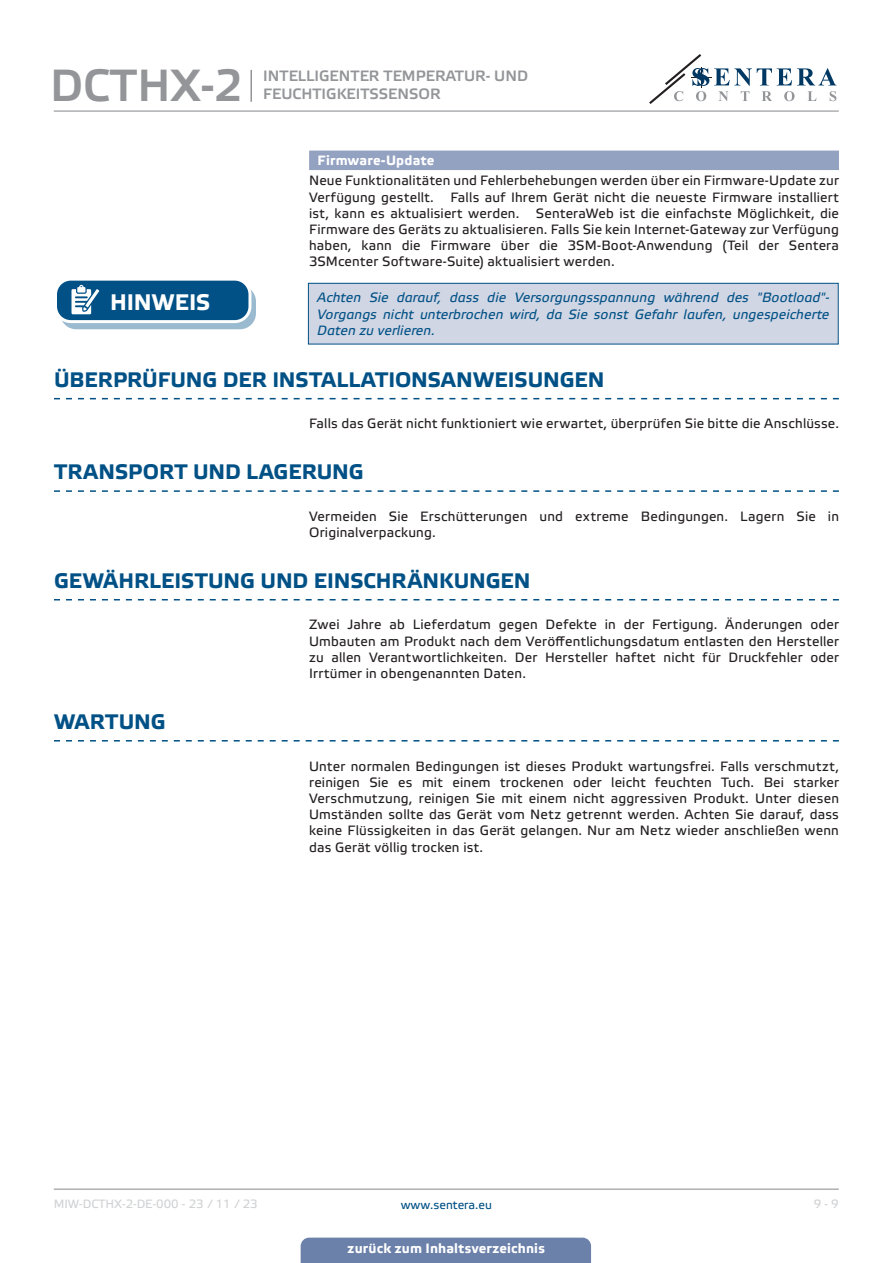
<style>
.page{position:relative;width:893px;height:1263px;background:#fff}
.page>*{position:absolute;margin:0;border:0;box-sizing:border-box;transform-origin:0 0}
.t1{font:45px "Etelka Medium Pro";color:#939598}
.t2{font:700 22.5px "Etelka Text Pro";color:#fff}
.t3{font:700 21px "Etelka Text Pro";letter-spacing:-.005em;color:#015186}
.t4{font:15px/18px "Etelka Medium Pro";color:#939598}
.body{font:13.5px/16.2px "Etelka Text Pro";letter-spacing:.015em;color:#231f20;text-align:justify}
.attention{font:italic 13.5px/16.2px "Etelka Text Pro";letter-spacing:.01em;color:#015186;text-align:justify}
.Number-roman{font:700 13.5px "Etelka Text Pro";letter-spacing:.015em;color:#fff}
.t5{font:12px "Etelka Text Pro";color:#d1d2d4}
.t6{font:12px "Etelka Text Pro";color:#015186}
</style>
<div class="page">
<hr style="left:54px;top:111px;width:785px;height:1px;background:#939598">
<hr style="left:54px;top:1188px;width:785px;height:2px;background:#939598">
<svg style="left:649px;top:54px;width:187px;height:50px"></svg>
<div style="left:301px;top:1237px;width:290px;height:26px;background:#6c81aa"></div>
<hr style="left:250px;top:70px;width:2px;height:32px;background:#939598">
<div style="left:309px;top:151px;width:530px;height:19px;background:#94a2c2"></div>
<svg style="left:54px;top:398px;width:785px;height:1px"></svg>
<div style="left:61px;top:286px;width:194px;height:43px;background:#9abacf;border-radius:15px"></div>
<div style="left:60px;top:285px;width:196px;height:44px;border:1px solid #015186;border-radius:15px"></div>
<div style="left:56px;top:279px;width:194px;height:43px;background:#015186;border-radius:15px"></div>
<div style="left:54px;top:278px;width:197px;height:45px;border:3px solid #fff;border-radius:15px"></div>
<svg style="left:71px;top:285px;width:34px;height:37px"></svg>
<div style="left:308px;top:283px;width:530px;height:61px;background:#d1d6e4"></div>
<div style="left:308px;top:283px;width:531px;height:61px;border:1px solid #015186"></div>
<svg style="left:54px;top:490px;width:785px;height:2px"></svg>
<svg style="left:54px;top:599px;width:785px;height:1px"></svg>
<svg style="left:54px;top:740px;width:785px;height:1px"></svg>
<h1 class="t1" style="left:50px;top:61px;width:194px">DCTHX-2</h1>
<p class="t4" style="left:263px;top:67px;width:266px">INTELLIGENTER TEMPERATUR- UND<br>FEUCHTIGKEITSSENSOR</p>
<p class="Number-roman" style="left:318px;top:152px;width:118px">Firmware-Update</p>
<p class="body" style="left:309px;top:173px;width:531px">Neue Funktionalitäten und Fehlerbehebungen werden über ein Firmware-Update zur Verfügung gestellt. Falls auf Ihrem Gerät nicht die neueste Firmware installiert ist, kann es aktualisiert werden. SenteraWeb ist die einfachste Möglichkeit, die Firmware des Geräts zu aktualisieren. Falls Sie kein Internet-Gateway zur Verfügung haben, kann die Firmware über die 3SM-Boot-Anwendung (Teil der Sentera 3SMcenter Software-Suite) aktualisiert werden.</p>
<p class="t2" style="left:110px;top:288px;width:102px">HINWEIS</p>
<p class="attention" style="left:317px;top:290px;width:514px">Achten Sie darauf, dass die Versorgungsspannung während des "Bootload"- Vorgangs nicht unterbrochen wird, da Sie sonst Gefahr laufen, ungespeicherte Daten zu verlieren.</p>
<p class="t3" style="left:54px;top:366px;width:552px">ÜBERPRÜFUNG DER INSTALLATIONSANWEISUNGEN</p>
<p class="body" style="left:309px;top:416px;width:531px">Falls das Gerät nicht funktioniert wie erwartet, überprüfen Sie bitte die Anschlüsse.</p>
<p class="t3" style="left:54px;top:459px;width:311px">TRANSPORT UND LAGERUNG</p>
<p class="body" style="left:309px;top:509px;width:531px">Vermeiden Sie Erschütterungen und extreme Bedingungen. Lagern Sie in<br>Originalverpackung.</p>
<p class="t3" style="left:54px;top:567px;width:478px">GEWÄHRLEISTUNG UND EINSCHRÄNKUNGEN</p>
<p class="body" style="left:309px;top:617px;width:531px">Zwei Jahre ab Lieferdatum gegen Defekte in der Fertigung. Änderungen oder Umbauten am Produkt nach dem Veröffentlichungsdatum entlasten den Hersteller zu allen Verantwortlichkeiten. Der Hersteller haftet nicht für Druckfehler oder Irrtümer in obengenannten Daten.</p>
<p class="t3" style="left:54px;top:708px;width:113px">WARTUNG</p>
<p class="body" style="left:309px;top:758px;width:531px">Unter normalen Bedingungen ist dieses Produkt wartungsfrei. Falls verschmutzt, reinigen Sie es mit einem trockenen oder leicht feuchten Tuch. Bei starker Verschmutzung, reinigen Sie mit einem nicht aggressiven Produkt. Unter diesen Umständen sollte das Gerät vom Netz getrennt werden. Achten Sie darauf, dass keine Flüssigkeiten in das Gerät gelangen. Nur am Netz wieder anschließen wenn das Gerät völlig trocken ist.</p>
<p class="t5" style="left:54px;top:1197px;width:205px">MIW-DCTHX-2-DE-000 - 23 / 11 / 23</p>
<p class="t6" style="left:401px;top:1198px;width:93px">www.sentera.eu</p>
<p class="t5" style="left:814px;top:1197px;width:27px">9 - 9</p>
<p class="Number-roman" style="left:348px;top:1239px;width:199px">zurück zum Inhaltsverzeichnis</p>
</div>
